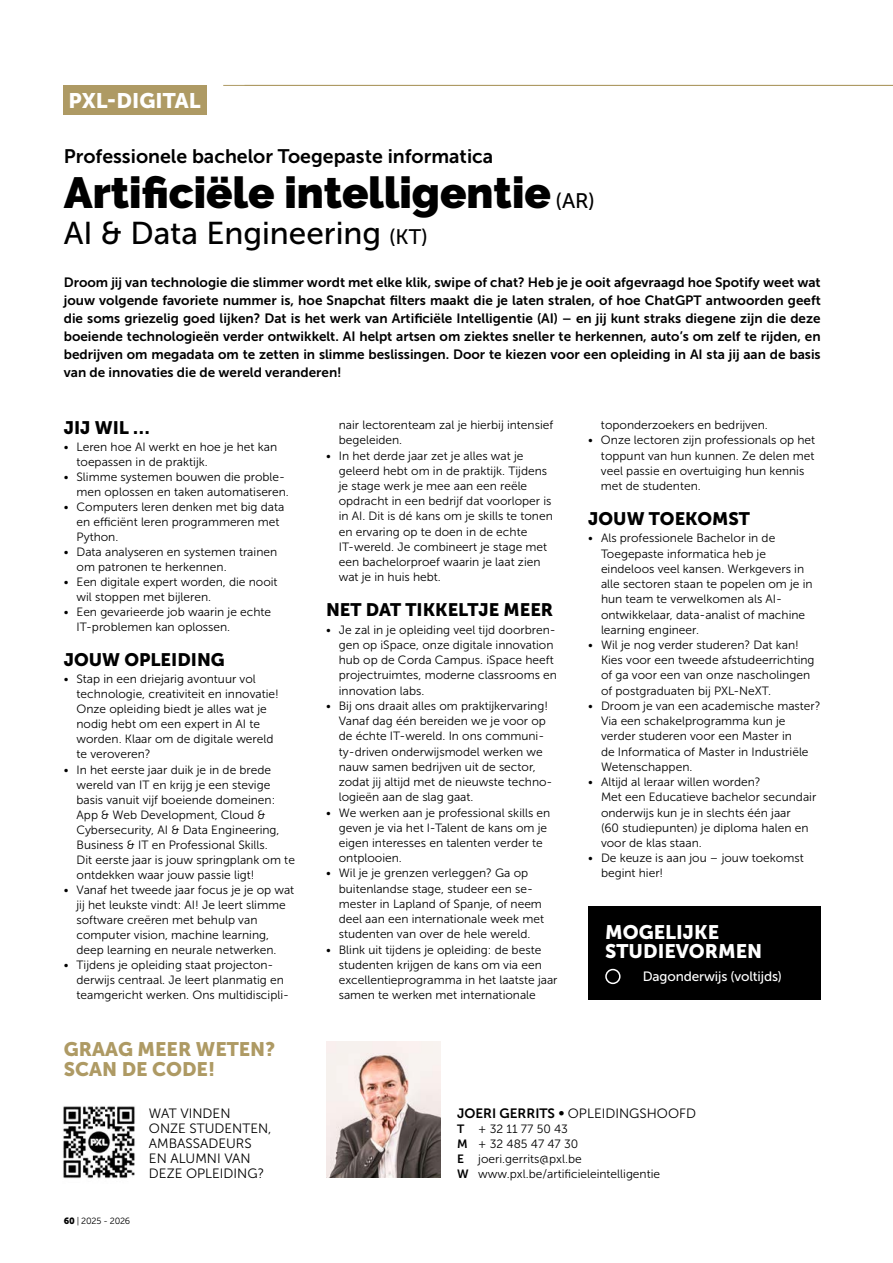
<style>
.page{position:relative;width:893px;height:1263px;background:#fff}
.page>*{position:absolute;margin:0;border:0;box-sizing:border-box;transform-origin:0 0}
.t1{font:900 43.5px "Raleway";color:#000}
.t2{font:31.5px "Museo Sans 500";color:#000}
.t3{font:21px "Museo Sans 900";color:#fff}
.t4{font:19.5px "Museo Sans 700";color:#000}
.t5{font:19.5px/19.5px "Museo Sans 900";color:#ae9a64}
.t6{font:19.5px/19.5px "Museo Sans 900";color:#fff}
.t7{font:18px "Museo Sans 900";color:#000}
.t8{font:13.5px/18px "Museo Sans 700";color:#000;text-align:justify}
.t9{font:13.5px/15px "Museo Sans 300";color:#000}
.t10{font:13.5px "Museo Sans 500";letter-spacing:-.01em;color:#fff}
.t11{font:12px/15.3px "Museo Sans 300";color:#000}
.t12{font:9px "Museo Sans 300";letter-spacing:-.025em;color:#000}
.s1{font-family:"Museo Sans 500";font-weight:400;font-size:21px}
.s2{font-size:21px}
.s3{font-family:"Museo Sans 900"}
.s4{font-family:"Museo Sans 700"}
</style>
<div class="page">
<img style="left:63px;top:1106px;width:72px;height:73px">
<img style="left:326px;top:1042px;width:115px;height:136px">
<div style="left:64px;top:85px;width:143px;height:30px;background:#ae9a64"></div>
<hr style="left:223px;top:85px;width:670px;height:1px;background:#ae9a64">
<div style="left:588px;top:906px;width:233px;height:93px;background:#000"></div>
<div style="left:605px;top:969px;width:16px;height:15px;border:2px solid #fff;border-radius:50%"></div>
<h3 class="t3" style="left:69px;top:89px;width:134px">PXL-DIGITAL</h3>
<h3 class="t4" style="left:64px;top:146px;width:431px">Professionele bachelor Toegepaste informatica</h3>
<h1 class="t1" style="left:64px;top:168px;width:533px">Artificiële intelligentie <span class="s1">(AR)</span></h1>
<h2 class="t2" style="left:64px;top:216px;width:366px">AI &amp; Data Engineering <span class="s2">(KT)</span></h2>
<p class="t8" style="left:64px;top:273px;width:758px">Droom jij van technologie die slimmer wordt met elke klik, swipe of chat? Heb je je ooit afgevraagd hoe Spotify weet wat jouw volgende favoriete nummer is, hoe Snapchat filters maakt die je laten stralen, of hoe ChatGPT antwoorden geeft die soms griezelig goed lijken? Dat is het werk van Artificiële Intelligentie (AI) – en jij kunt straks diegene zijn die deze boeiende technologieën verder ontwikkelt. AI helpt artsen om ziektes sneller te herkennen, auto’s om zelf te rijden, en bedrijven om megadata om te zetten in slimme beslissingen. Door te kiezen voor een opleiding in AI sta jij aan de basis van de innovaties die de wereld veranderen!</p>
<h3 class="t7" style="left:64px;top:417px;width:87px">JIJ WIL …</h3>
<p class="t11" style="left:77px;top:439px;width:202px;text-indent:-13px">• Leren hoe AI werkt en hoe je het kan toepassen in de praktijk.</p>
<p class="t11" style="left:77px;top:469px;width:214px;text-indent:-13px">• Slimme systemen bouwen die proble&shy;men oplossen en taken automatiseren.</p>
<p class="t11" style="left:77px;top:499px;width:209px;text-indent:-13px">• Computers leren denken met big data en efficiënt leren programmeren met<br>Python.</p>
<p class="t11" style="left:77px;top:545px;width:202px;text-indent:-13px">• Data analyseren en systemen trainen om patronen te herkennen.</p>
<p class="t11" style="left:77px;top:575px;width:203px;text-indent:-13px">• Een digitale expert worden, die nooit wil stoppen met bijleren.</p>
<p class="t11" style="left:77px;top:605px;width:196px;text-indent:-13px">• Een gevarieerde job waarin je echte<br>IT-problemen kan oplossen.</p>
<h3 class="t7" style="left:64px;top:649px;width:162px">JOUW OPLEIDING</h3>
<p class="t11" style="left:77px;top:672px;width:204px;text-indent:-13px">• Stap in een driejarig avontuur vol technologie, creativiteit en innovatie!<br>Onze opleiding biedt je alles wat je nodig hebt om een expert in AI te worden. Klaar om de digitale wereld te veroveren?</p>
<p class="t11" style="left:77px;top:762px;width:220px;text-indent:-13px">• In het eerste jaar duik je in de brede wereld van IT en krijg je een stevige basis vanuit vijf boeiende domeinen:<br>App &amp; Web Development, Cloud &amp; Cybersecurity, AI &amp; Data Engineering, Business &amp; IT en Professional Skills.<br>Dit eerste jaar is jouw springplank om te ontdekken waar jouw passie ligt!</p>
<p class="t11" style="left:77px;top:882px;width:219px;text-indent:-13px">• Vanaf het tweede jaar focus je je op wat jij het leukste vindt: AI! Je leert slimme software creëren met behulp van computer vision, machine learning, deep learning en neurale netwerken.</p>
<p class="t11" style="left:77px;top:958px;width:214px;text-indent:-13px">• Tijdens je opleiding staat projecton&shy;derwijs centraal. Je leert planmatig en teamgericht werken. Ons multidiscipli-</p>
<h3 class="t5" style="left:64px;top:1040px;width:213px">GRAAG MEER WETEN?<br>SCAN DE CODE!</h3>
<p class="t12" style="left:64px;top:1216px;width:68px"><span class="s3">60</span> | 2025 - 2026</p>
<p class="t9" style="left:149px;top:1105px;width:124px">WAT VINDEN<br>ONZE STUDENTEN,<br>AMBASSADEURS<br>EN ALUMNI VAN<br>DEZE OPLEIDING?</p>
<p class="t11" style="left:339px;top:417px;width:216px">nair lectorenteam zal je hierbij intensief begeleiden.</p>
<p class="t11" style="left:339px;top:448px;width:216px;text-indent:-13px">• In het derde jaar zet je alles wat je geleerd hebt om in de praktijk. Tijdens je stage werk je mee aan een reële opdracht in een bedrijf dat voorloper is in AI. Dit is dé kans om je skills te tonen en ervaring op te doen in de echte IT-wereld. Je combineert je stage met een bachelorproef waarin je laat zien wat je in huis hebt.</p>
<h3 class="t7" style="left:326px;top:600px;width:229px">NET DAT TIKKELTJE MEER</h3>
<p class="t11" style="left:339px;top:622px;width:220px;text-indent:-13px">• Je zal in je opleiding veel tijd doorbren&shy;gen op iSpace, onze digitale innovation hub op de Corda Campus. iSpace heeft projectruimtes, moderne classrooms en innovation labs.</p>
<p class="t11" style="left:339px;top:698px;width:215px;text-indent:-13px">• Bij ons draait alles om praktijkervaring!<br>Vanaf dag één bereiden we je voor op de échte IT-wereld. In ons communi&shy;ty-driven onderwijsmodel werken we nauw samen bedrijven uit de sector, zodat jij altijd met de nieuwste techno&shy;logieën aan de slag gaat.</p>
<p class="t11" style="left:339px;top:805px;width:213px;text-indent:-13px">• We werken aan je professional skills en geven je via het I-Talent de kans om je eigen interesses en talenten verder te ontplooien.</p>
<p class="t11" style="left:339px;top:866px;width:207px;text-indent:-13px">• Wil je je grenzen verleggen? Ga op buitenlandse stage, studeer een se&shy;mester in Lapland of Spanje, of neem deel aan een internationale week met studenten van over de hele wereld.</p>
<p class="t11" style="left:339px;top:942px;width:220px;text-indent:-13px">• Blink uit tijdens je opleiding: de beste studenten krijgen de kans om via een excellentieprogramma in het laatste jaar samen te werken met internationale</p>
<p class="t11" style="left:601px;top:417px;width:168px">toponderzoekers en bedrijven.</p>
<p class="t11" style="left:601px;top:433px;width:216px;text-indent:-13px">• Onze lectoren zijn professionals op het toppunt van hun kunnen. Ze delen met veel passie en overtuiging hun kennis met de studenten.</p>
<h3 class="t7" style="left:588px;top:508px;width:163px">JOUW TOEKOMST</h3>
<p class="t11" style="left:601px;top:531px;width:213px;text-indent:-13px">• Als professionele Bachelor in de Toegepaste informatica heb je eindeloos veel kansen. Werkgevers in alle sectoren staan te popelen om je in hun team te verwelkomen als AI&shy;ontwikkelaar, data-analist of machine learning engineer.</p>
<p class="t11" style="left:601px;top:637px;width:215px;text-indent:-13px">• Wil je nog verder studeren? Dat kan!<br>Kies voor een tweede afstudeerrichting of ga voor een van onze nascholingen of postgraduaten bij PXL-NeXT.</p>
<p class="t11" style="left:601px;top:698px;width:221px;text-indent:-13px">• Droom je van een academische master?<br>Via een schakelprogramma kun je verder studeren voor een Master in<br>de Informatica of Master in Industriële<br>Wetenschappen.</p>
<p class="t11" style="left:601px;top:774px;width:217px;text-indent:-13px">• Altijd al leraar willen worden?<br>Met een Educatieve bachelor secundair onderwijs kun je in slechts één jaar<br>(60 studiepunten) je diploma halen en voor de klas staan.</p>
<p class="t11" style="left:601px;top:850px;width:204px;text-indent:-13px">• De keuze is aan jou – jouw toekomst begint hier!</p>
<h3 class="t6" style="left:605px;top:922px;width:159px">MOGELIJKE<br>STUDIEVORMEN</h3>
<p class="t10" style="left:643px;top:969px;width:141px">Dagonderwijs (voltijds)</p>
<p class="t9" style="left:457px;top:1106px;width:241px"><span class="s4">JOERI GERRITS •</span> OPLEIDINGSHOOFD</p>
<p class="t11" style="left:457px;top:1121px;width:205px"><span class="s4">T</span> + 32 11 77 50 43<br><span class="s4">M</span> + 32 485 47 47 30<br><span class="s4">E</span> joeri.gerrits@pxl.be<br><span class="s4">W</span> www.pxl.be/artificieleintelligentie</p>
</div>
